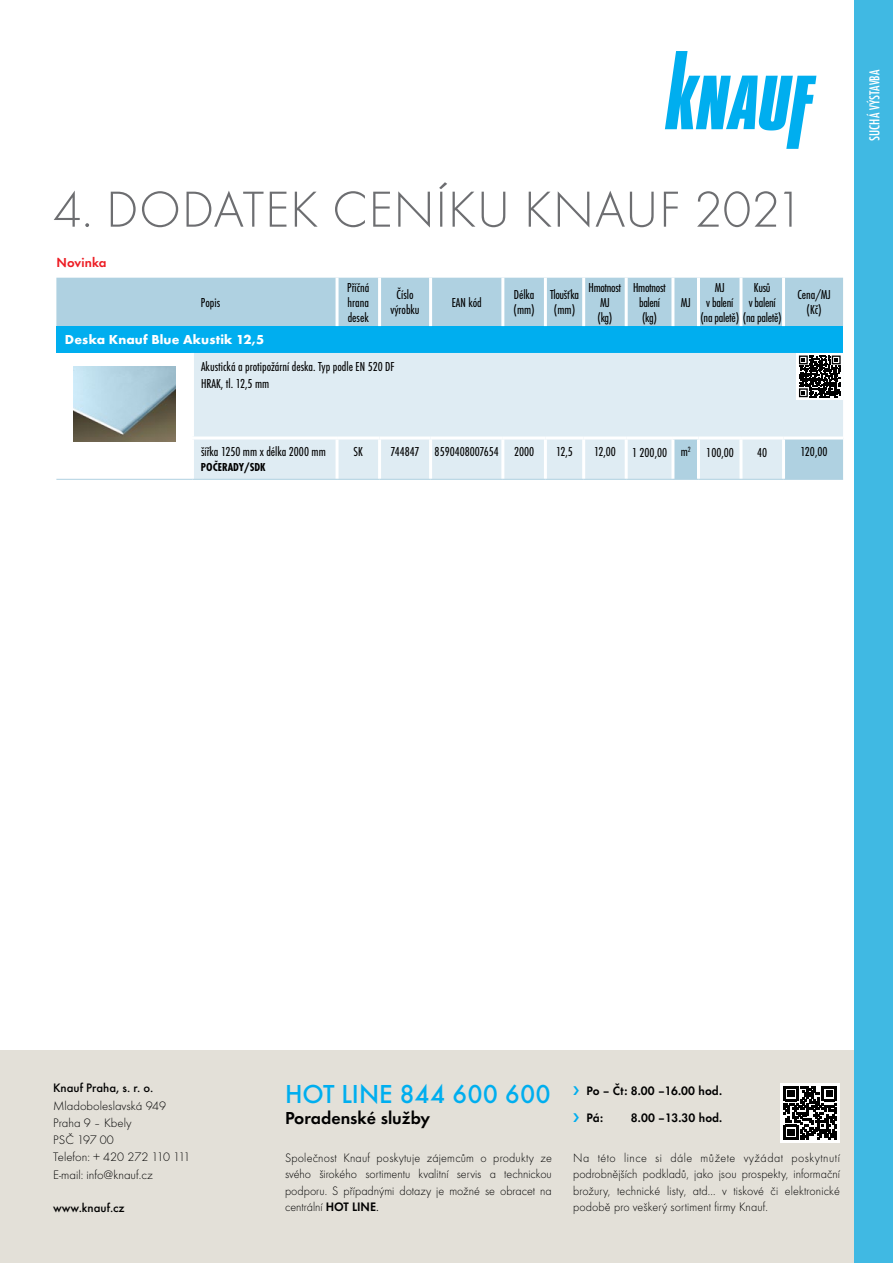
<style>
.page{position:relative;width:893px;height:1263px;background:#fff}
.page>*{position:absolute;margin:0;border:0;box-sizing:border-box;transform-origin:0 0}
.t1{font:52.5px "Futura TOT Ligh";letter-spacing:.015em;color:#6d6e71}
.t2{font:500 27px "Futura TOT";color:#00aeef}
.t3{font:600 18px "Futura TOT";color:#000}
.t4{font:500 condensed 15px "Futura TOT";color:#fff}
.t5{font:condensed 13.5px/15px "Futura TOT";color:#000;text-align:center}
.t6{font:condensed 13.5px/15px "Futura TOT";letter-spacing:-.025em;color:#000;text-align:center}
.t7{font:condensed 13.5px/15px "Futura TOT";letter-spacing:-.02em;color:#000;text-align:center}
.t8{font:700 13.5px "Futura TOT";letter-spacing:.01em;color:#fff}
.t9{font:600 13.5px "Futura TOT";letter-spacing:.01em;color:#ed1d24}
.t10{font:12.75px/16.5px "Futura TOT Ligh";color:#000;text-align:justify;scale:.95 1}
.t11{font:12.75px/17.2px "Futura TOT Ligh";color:#000}
.t12{font:600 12.75px/27px "Futura TOT";letter-spacing:.01em;color:#000;scale:.95 1}
.t13{font:500 12.75px "Futura TOT";color:#000}
.t14{font:700 condensed 12px "Futura TOT";color:#000}
.s1{font-family:"Futura TOT";font-weight:600}
.s2{font-family:"Futura TOT"}
</style>
<div class="page">
<div style="left:0;top:1050px;width:893px;height:213px;background:#e3e0d8"></div>
<div style="left:780px;top:1083px;width:60px;height:60px;background:#fff"></div>
<svg style="left:783px;top:1086px;width:54px;height:54px"></svg>
<svg style="left:665px;top:51px;width:151px;height:98px"></svg>
<div style="left:855px;top:0;width:38px;height:1263px;background:#40b9e3"></div>
<div style="left:56px;top:278px;width:569px;height:48px;background:#afd1e1"></div>
<div style="left:628px;top:278px;width:215px;height:48px;background:#afd1e1"></div>
<div style="left:56px;top:326px;width:787px;height:27px;background:#00aeef"></div>
<div style="left:194px;top:353px;width:649px;height:126px;background:#dfecf3"></div>
<hr style="left:336px;top:439px;width:3px;height:40px;background:#fff">
<hr style="left:378px;top:439px;width:3px;height:40px;background:#fff">
<hr style="left:429px;top:439px;width:3px;height:40px;background:#fff">
<hr style="left:501px;top:439px;width:3px;height:40px;background:#fff">
<hr style="left:544px;top:439px;width:3px;height:40px;background:#fff">
<hr style="left:582px;top:439px;width:3px;height:40px;background:#fff">
<hr style="left:625px;top:439px;width:3px;height:40px;background:#fff">
<hr style="left:671px;top:439px;width:3px;height:40px;background:#fff">
<hr style="left:697px;top:439px;width:3px;height:40px;background:#fff">
<hr style="left:739px;top:439px;width:3px;height:40px;background:#fff">
<hr style="left:782px;top:439px;width:3px;height:40px;background:#fff">
<hr style="left:336px;top:278px;width:3px;height:48px;background:#fff">
<hr style="left:378px;top:278px;width:3px;height:48px;background:#fff">
<hr style="left:429px;top:278px;width:3px;height:48px;background:#fff">
<hr style="left:501px;top:278px;width:3px;height:48px;background:#fff">
<hr style="left:544px;top:278px;width:3px;height:48px;background:#fff">
<hr style="left:582px;top:278px;width:3px;height:48px;background:#fff">
<hr style="left:671px;top:278px;width:3px;height:48px;background:#fff">
<hr style="left:697px;top:278px;width:3px;height:48px;background:#fff">
<hr style="left:739px;top:278px;width:3px;height:48px;background:#fff">
<hr style="left:782px;top:278px;width:3px;height:48px;background:#fff">
<hr style="left:191px;top:436px;width:146px;height:3px;background:#fff">
<hr style="left:337px;top:436px;width:43px;height:3px;background:#fff">
<hr style="left:380px;top:436px;width:51px;height:3px;background:#fff">
<hr style="left:431px;top:436px;width:72px;height:3px;background:#fff">
<hr style="left:503px;top:436px;width:42px;height:3px;background:#fff">
<hr style="left:545px;top:436px;width:39px;height:3px;background:#fff">
<hr style="left:584px;top:436px;width:42px;height:3px;background:#fff">
<hr style="left:626px;top:436px;width:47px;height:3px;background:#fff">
<hr style="left:673px;top:436px;width:25px;height:3px;background:#fff">
<hr style="left:698px;top:436px;width:43px;height:3px;background:#fff">
<hr style="left:741px;top:436px;width:42px;height:3px;background:#fff">
<hr style="left:783px;top:436px;width:60px;height:3px;background:#fff">
<hr style="left:56px;top:479px;width:136px;height:1px;background:#afd1e1">
<hr style="left:192px;top:479px;width:145px;height:1px;background:#afd1e1">
<hr style="left:337px;top:479px;width:43px;height:1px;background:#afd1e1">
<hr style="left:380px;top:479px;width:51px;height:1px;background:#afd1e1">
<hr style="left:431px;top:479px;width:72px;height:1px;background:#afd1e1">
<hr style="left:503px;top:479px;width:42px;height:1px;background:#afd1e1">
<hr style="left:545px;top:479px;width:39px;height:1px;background:#afd1e1">
<hr style="left:584px;top:479px;width:42px;height:1px;background:#afd1e1">
<hr style="left:626px;top:479px;width:47px;height:1px;background:#afd1e1">
<svg style="left:673px;top:479px;width:25px;height:1px"></svg>
<hr style="left:698px;top:479px;width:43px;height:1px;background:#afd1e1">
<hr style="left:741px;top:479px;width:42px;height:1px;background:#afd1e1">
<hr style="left:783px;top:479px;width:60px;height:1px;background:#afd1e1">
<div style="left:796px;top:353px;width:47px;height:47px;background:#fff"></div>
<svg style="left:799px;top:355px;width:42px;height:42px"></svg>
<img style="left:73px;top:367px;width:102px;height:74px">
<h1 class="t1" style="left:53px;top:180px;width:752px">4. Dodatek cen íku KNAU F 2021</h1>
<p class="t9" style="left:56px;top:255px;width:52px">Novinka</p>
<p class="t5" style="left:201px;top:295px;width:21px">Popis</p>
<p class="t5" style="left:347px;top:280px;width:24px;text-align:justify">Příčná hrana desek</p>
<p class="t5" style="left:390px;top:287px;width:31px">Číslo výrobku</p>
<p class="t5" style="left:452px;top:295px;width:32px">EAN kód</p>
<p class="t5" style="left:513px;top:287px;width:23px;text-align:left">Délka (mm)</p>
<p class="t6" style="left:550px;top:287px;width:30px;text-align:left">Tloušťka (mm)</p>
<p class="t6" style="left:589px;top:280px;width:34px">Hmotnost<br>MJ<br>(kg)</p>
<p class="t6" style="left:633px;top:280px;width:34px">Hmotnost balení (kg)</p>
<p class="t8" style="left:65px;top:332px;width:201px">Deska Knauf Blue Akustik 12,5</p>
<p class="t5" style="left:201px;top:359px;width:195px;line-height:16.2px;text-align:left">Akustická a protipožární deska. Typ podle EN 520 DF<br>HRAK, tl. 12,5 mm</p>
<p class="t5" style="left:681px;top:295px;width:12px">MJ</p>
<p class="t5" style="left:715px;top:280px;width:11px">MJ</p>
<p class="t5" style="left:706px;top:295px;width:29px">v balení</p>
<p class="t7" style="left:700px;top:310px;width:83px">(na paletě) (na paletě)</p>
<p class="t7" style="left:749px;top:280px;width:29px">Kusů<br>v balení</p>
<p class="t5" style="left:797px;top:287px;width:35px">Cena/MJ (Kč)</p>
<p class="t5" style="left:201px;top:444px;width:126px">šířka 1250 mm x délka 2000 mm</p>
<p class="t14" style="left:201px;top:460px;width:66px">POČERADY/SDK</p>
<p class="t5" style="left:354px;top:444px;width:11px">SK</p>
<p class="t5" style="left:391px;top:444px;width:145px">744847 8590408007654 2000</p>
<p class="t5" style="left:556px;top:444px;width:18px">12,5</p>
<p class="t5" style="left:594px;top:445px;width:141px">12,00 1 200,00 m<sup>2</sup> 100,00</p>
<p class="t5" style="left:757px;top:445px;width:12px">40</p>
<p class="t5" style="left:801px;top:444px;width:28px">120,00</p>
<p class="t4" style="left:866px;top:141px;width:73px;rotate:-90deg">SUCHÁ VÝSTAVBA</p>
<p class="t13" style="left:53px;top:1081px;width:102px">Knauf Praha, s. r. o.</p>
<p class="t11" style="left:53px;top:1097px;width:139px">Mladoboleslavská 949<br>Praha 9 – Kbely<br>PSČ 197 00<br>Telefon: + 420 272 110 111<br>E-mail: info@knauf.cz</p>
<p class="t13" style="left:53px;top:1200px;width:73px">www.knauf.cz</p>
<h2 class="t2" style="left:285px;top:1078px;width:267px">HOT LINE 844 600 600</h2>
<h3 class="t3" style="left:285px;top:1108px;width:147px">Poradenské služby</h3>
<p class="t12" style="left:586px;top:1077px;width:144px">Po – Čt: 8.00 –16.00 hod.<br>Pá:</p>
<p class="t12" style="left:631px;top:1104px;width:98px">8.00 –13.30 hod.</p>
<p class="t10" style="left:285px;top:1149px;width:282px">Společnost Knauf poskytuje zájemcům o produkty ze svého širokého sortimentu kvalitní servis a technickou podporu. S případnými dotazy je možné se obracet na centrální <span class="s1">HOT LINE</span><span class="s2">.</span></p>
<p class="t10" style="left:573px;top:1149px;width:283px">Na této lince si dále můžete vyžádat poskytnutí podrobnějších podkladů, jako jsou prospekty, informační brožury, technické listy, atd... v tiskové či elektronické podobě pro veškerý sortiment firmy Knauf.</p>
</div>
